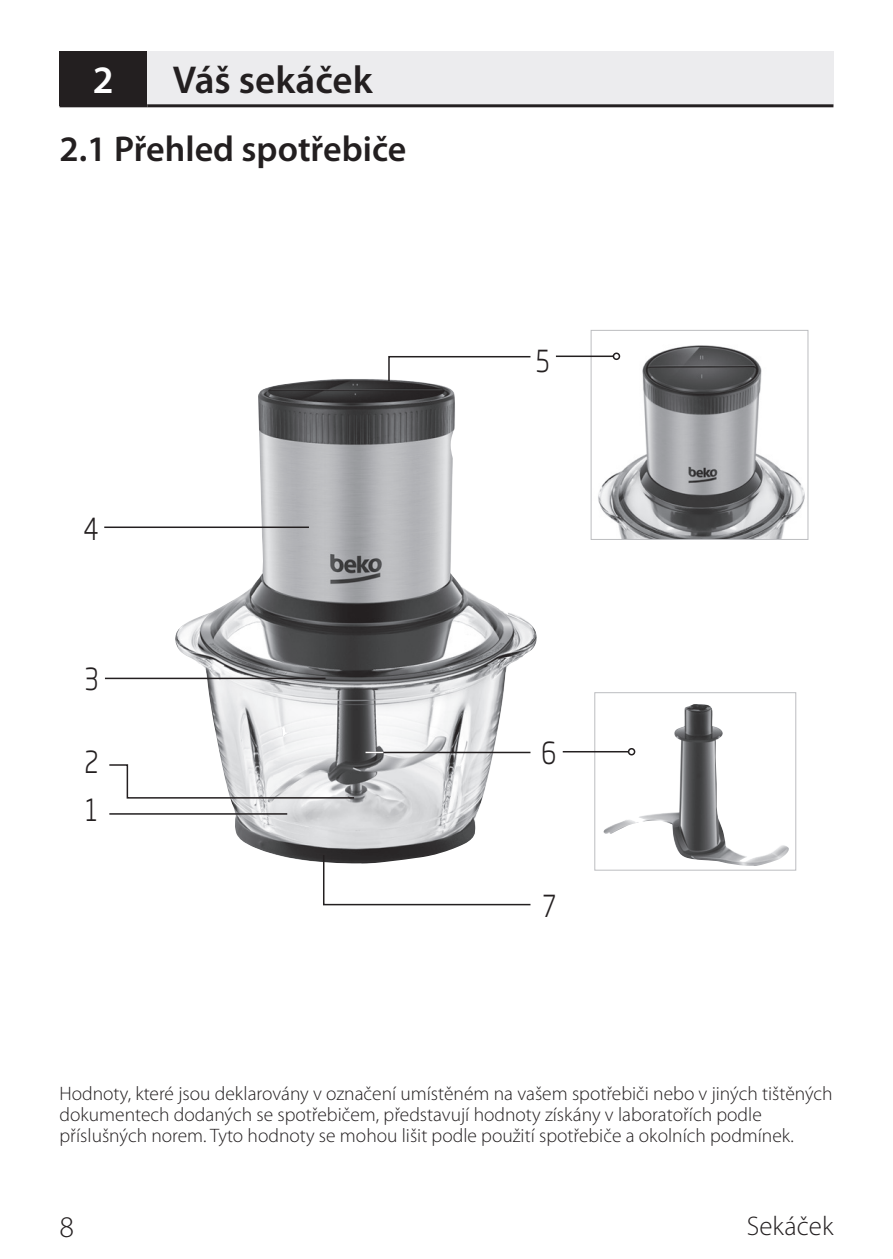
<style>
.page{position:relative;width:893px;height:1259px;background:#fff}
.page>*{position:absolute;margin:0;border:0;box-sizing:border-box;transform-origin:0 0}
.Nadpis_13{font:600 39px "Myriad Pro";color:#231f20}
.Nadpis_13-2{font:600 39px "Myriad Pro";color:#fff}
.Podnadpis_12{font:600 36px "Myriad Pro";color:#231f20}
.t1{font:300 30px "Soho Gothic Pro";color:#231f20;scale:.8 1}
.t2{font:300 30px "Myriad Pro";color:#231f20}
.t3{font:300 27px "Myriad Pro";color:#231f20}
.Základný_6_5{font:300 19.5px/21px "Myriad Pro";color:#231f20}
</style>
<div class="page">
<div style="left:60px;top:51px;width:87px;height:55px;background:#231f20"></div>
<div style="left:147px;top:51px;width:686px;height:55px;background:#ececee"></div>
<hr style="left:60px;top:104px;width:87px;height:3px;background:#231f20">
<hr style="left:147px;top:104px;width:686px;height:3px;background:#231f20">
<img style="left:258px;top:379px;width:129px;height:147px">
<svg style="left:104px;top:526px;width:427px;height:380px"></svg>
<img style="left:603px;top:704px;width:186px;height:162px">
<div style="left:594px;top:692px;width:202px;height:178px;border:1px solid #bcbdc0"></div>
<img style="left:636px;top:345px;width:169px;height:193px">
<div style="left:591px;top:330px;width:217px;height:210px;border:1px solid #bcbdc0"></div>
<svg style="left:387px;top:352px;width:249px;height:404px"></svg>
<hr style="left:105px;top:677px;width:220px;height:2px;background:#231f20">
<hr style="left:365px;top:751px;width:165px;height:2px;background:#231f20">
<svg style="left:365px;top:751px;width:18px;height:2px"></svg>
<svg style="left:108px;top:763px;width:248px;height:36px"></svg>
<p class="Nadpis_13-2" style="left:93px;top:55px;width:22px">2</p>
<p class="Nadpis_13" style="left:173px;top:55px;width:201px">Váš sekáček</p>
<p class="Podnadpis_12" style="left:60px;top:126px;width:348px">2.1 Přehled spotřebiče</p>
<p class="t1" style="left:83px;top:505px;width:21px">4</p>
<p class="t1" style="left:84px;top:655px;width:19px">3</p>
<p class="t1" style="left:84px;top:739px;width:19px">2</p>
<p class="t1" style="left:85px;top:787px;width:16px">1</p>
<p class="t1" style="left:536px;top:337px;width:19px">5</p>
<p class="t1" style="left:541px;top:729px;width:20px">6</p>
<p class="t1" style="left:542px;top:882px;width:18px">7</p>
<p class="Základný_6_5" style="left:60px;top:1083px;width:775px">Hodnoty, které jsou deklarovány v označení umístěném na vašem spotřebiči nebo v jiných tištěných dokumentech dodaných se spotřebičem, představují hodnoty získány v laboratořích podle příslušných norem. Tyto hodnoty se mohou lišit podle použití spotřebiče a okolních podmínek.</p>
<h3 class="t2" style="left:60px;top:1210px;width:16px">8</h3>
<h3 class="t3" style="left:747px;top:1210px;width:88px">Sekáček</h3>
</div>
